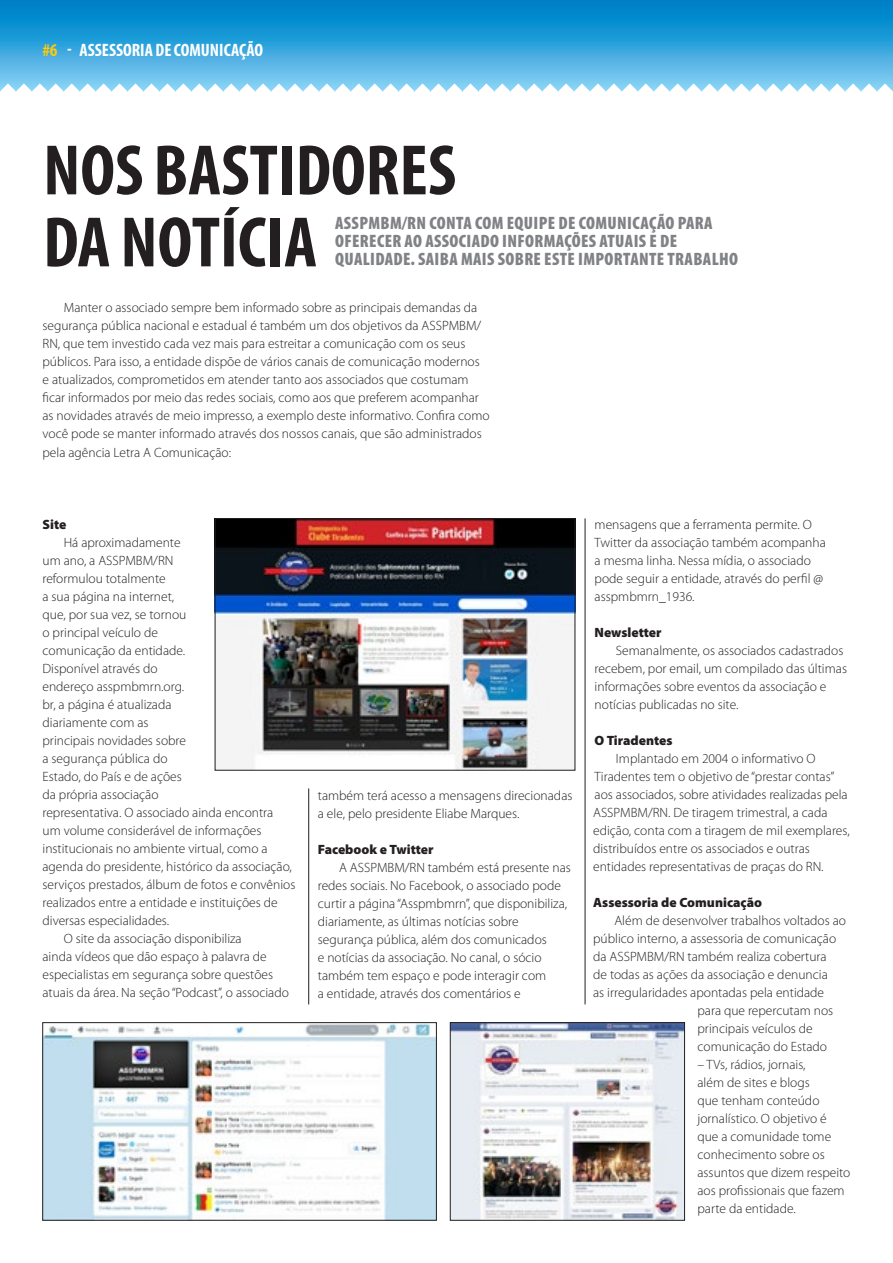
<style>
.page{position:relative;width:893px;height:1263px;background:#fff}
.page>*{position:absolute;margin:0;border:0;box-sizing:border-box;transform-origin:0 0}
.t1{font:700 condensed 72px/72px "Myriad Pro";color:#231f20}
.t2{font:900 condensed 18px/18px "Myriad Pro";letter-spacing:.02em;color:#808285}
.t3{font:700 condensed 18px "Myriad Pro";color:#fff}
.Corpo_TXT{font:300 13.5px/18px "Myriad Pro";color:#231f20}
.Entrevista_pergunta{font:900 13.5px "Myriad Pro";color:#231f20}
.s1{color:#feca0a}
</style>
<div class="page">
<svg style="left:0;top:0;width:893px;height:83px;background:#2fa0da"></svg>
<svg style="left:0;top:83px;width:893px;height:9px"></svg>
<img style="left:217px;top:520px;width:356px;height:248px">
<div style="left:215px;top:518px;width:360px;height:252px;border:1px solid #231f20"></div>
<img style="left:452px;top:1024px;width:231px;height:194px">
<div style="left:450px;top:1022px;width:235px;height:198px;border:1px solid #231f20"></div>
<img style="left:45px;top:1024px;width:390px;height:194px">
<div style="left:43px;top:1022px;width:394px;height:198px;border:1px solid #231f20"></div>
<hr style="left:308px;top:788px;width:1px;height:216px;background:#231f20">
<hr style="left:585px;top:518px;width:1px;height:486px;background:#231f20">
<p class="t3" style="left:43px;top:39px;width:222px"><span class="s1">#6</span> - ASSESSORIA DE COMUNICAÇÃO</p>
<p class="t1" style="left:43px;top:133px;width:414px">NOS BASTIDORES<br>DA NOTÍCIA</p>
<p class="t2" style="left:335px;top:215px;width:405px">ASSPMBM/RN CONTA COM EQUIPE DE COMUNICAÇÃO PARA<br>OFERECER AO ASSOCIADO INFORMAÇÕES ATUAIS E DE<br>QUALIDADE. SAIBA MAIS SOBRE ESTE IMPORTANTE TRABALHO</p>
<p class="Corpo_TXT" style="left:43px;top:299px;width:449px;text-indent:21px">Manter o associado sempre bem informado sobre as principais demandas da segurança pública nacional e estadual é também um dos objetivos da ASSPMBM/ RN, que tem investido cada vez mais para estreitar a comunicação com os seus públicos. Para isso, a entidade dispõe de vários canais de comunicação modernos e atualizados, comprometidos em atender tanto aos associados que costumam ficar informados por meio das redes sociais, como aos que preferem acompanhar as novidades através de meio impresso, a exemplo deste informativo. Confira como você pode se manter informado através dos nossos canais, que são administrados pela agência Letra A Comunicação:</p>
<p class="Entrevista_pergunta" style="left:43px;top:516px;width:25px">Site</p>
<p class="Corpo_TXT" style="left:43px;top:533px;width:254px;text-indent:21px">Há aproximadamente<br>um ano, a ASSPMBM/RN<br>reformulou totalmente<br>a sua página na internet,<br>que, por sua vez, se tornou<br>o principal veículo de<br>comunicação da entidade.<br>Disponível através do<br>endereço asspmbmrn.org.<br>br, a página é atualizada<br>diariamente com as<br>principais novidades sobre<br>a segurança pública do<br>Estado, do País e de ações<br>da própria associação<br>representativa. O associado ainda encontra<br>um volume considerável de informações institucionais no ambiente virtual, como a agenda do presidente, histórico da associação, serviços prestados, álbum de fotos e convênios realizados entre a entidade e instituições de diversas especialidades.</p>
<p class="Corpo_TXT" style="left:43px;top:929px;width:248px;text-indent:21px">O site da associação disponibiliza<br>ainda vídeos que dão espaço à palavra de especialistas em segurança sobre questões atuais da área. Na seção “Podcast”, o associado</p>
<p class="Corpo_TXT" style="left:318px;top:787px;width:256px">também terá acesso a mensagens direcionadas a ele, pelo presidente Eliabe Marques.</p>
<p class="Entrevista_pergunta" style="left:318px;top:842px;width:117px">Facebook e Twitter</p>
<p class="Corpo_TXT" style="left:318px;top:859px;width:254px;text-indent:21px">A ASSPMBM/RN também está presente nas redes sociais. No Facebook, o associado pode curtir a página “Asspmbmrn”, que disponibiliza, diariamente, as últimas notícias sobre segurança pública, além dos comunicados<br>e notícias da associação. No canal, o sócio também tem espaço e pode interagir com<br>a entidade, através dos comentários e</p>
<p class="Corpo_TXT" style="left:595px;top:515px;width:233px">mensagens que a ferramenta permite. O Twitter da associação também acompanha a mesma linha. Nessa mídia, o associado pode seguir a entidade, através do perfil @ asspmbmrn_1936.</p>
<p class="Entrevista_pergunta" style="left:595px;top:624px;width:69px">Newsletter</p>
<p class="Corpo_TXT" style="left:595px;top:641px;width:254px;text-indent:21px">Semanalmente, os associados cadastrados recebem, por email, um compilado das últimas informações sobre eventos da associação e notícias publicadas no site.</p>
<p class="Entrevista_pergunta" style="left:595px;top:732px;width:79px">O Tiradentes</p>
<p class="Corpo_TXT" style="left:593px;top:749px;width:258px;text-indent:23px">Implantado em 2004 o informativo O Tiradentes tem o objetivo de “prestar contas” aos associados, sobre atividades realizadas pela ASSPMBM/RN. De tiragem trimestral, a cada edição, conta com a tiragem de mil exemplares, distribuídos entre os associados e outras entidades representativas de praças do RN.</p>
<p class="Entrevista_pergunta" style="left:593px;top:894px;width:171px">Assessoria de Comunicação</p>
<p class="Corpo_TXT" style="left:614px;top:911px;width:233px">Além de desenvolver trabalhos voltados ao</p>
<p class="Corpo_TXT" style="left:593px;top:929px;width:245px">público interno, a assessoria de comunicação</p>
<p class="Corpo_TXT" style="left:593px;top:947px;width:235px">da ASSPMBM/RN também realiza cobertura</p>
<p class="Corpo_TXT" style="left:593px;top:965px;width:236px">de todas as ações da associação e denuncia</p>
<p class="Corpo_TXT" style="left:593px;top:983px;width:233px">as irregularidades apontadas pela entidade</p>
<p class="Corpo_TXT" style="left:697px;top:1001px;width:137px">para que repercutam nos</p>
<p class="Corpo_TXT" style="left:697px;top:1019px;width:117px">principais veículos de</p>
<p class="Corpo_TXT" style="left:697px;top:1037px;width:131px">comunicação do Estado</p>
<p class="Corpo_TXT" style="left:697px;top:1055px;width:154px">– TVs, rádios, jornais,<br>além de sites e blogs<br>que tenham conteúdo jornalístico. O objetivo é que a comunidade tome conhecimento sobre os assuntos que dizem respeito aos profissionais que fazem parte da entidade.</p>
</div>
